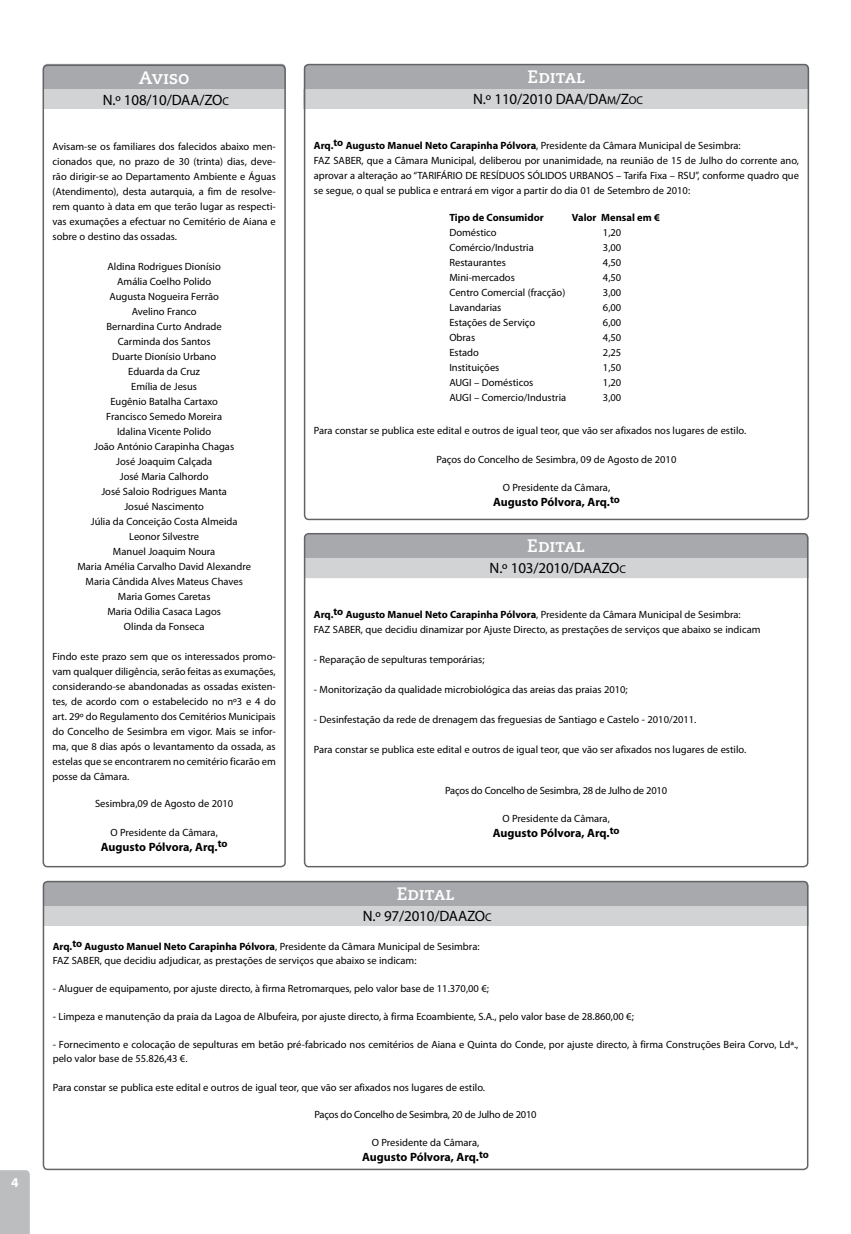
<style>
.page{position:relative;width:851px;height:1234px;background:#fff}
.page>*{position:absolute;margin:0;border:0;box-sizing:border-box;transform-origin:0 0}
.t1{font:18px "Caecilia Bold SC";color:#fff}
.t2{font:15px "Myriad Pro";letter-spacing:-.01em;color:#000}
.t3{font:700 12px "Myriad Pro";letter-spacing:-.005em;color:#000}
.t4{font:10.5px/15px "Myriad Pro";color:#000}
.t5{font:10.5px "Myriad Pro";letter-spacing:-.02em;color:#000}
.t6{font:700 10.5px "Myriad Pro";color:#000}
.s1{font-size:11.25px}
.s2{font-weight:700}
</style>
<div class="page">
<div style="left:304px;top:64px;width:505px;height:45px;background:#a7a9ac;border-radius:4px"></div>
<div style="left:304px;top:89px;width:505px;height:20px;background:#d1d3d4"></div>
<div style="left:304px;top:64px;width:505px;height:456px;border:2px solid #636466;border-radius:4px"></div>
<div style="left:43px;top:64px;width:243px;height:45px;background:#a7a9ac;border-radius:4px"></div>
<div style="left:43px;top:89px;width:243px;height:20px;background:#d1d3d4"></div>
<div style="left:43px;top:64px;width:243px;height:803px;border:2px solid #636466;border-radius:4px"></div>
<div style="left:43px;top:881px;width:765px;height:44px;background:#a7a9ac;border-radius:4px"></div>
<div style="left:43px;top:906px;width:765px;height:19px;background:#d1d3d4"></div>
<div style="left:43px;top:880px;width:765px;height:289px;border:2px solid #636466;border-radius:4px"></div>
<div style="left:304px;top:533px;width:504px;height:45px;background:#a7a9ac;border-radius:4px"></div>
<div style="left:304px;top:558px;width:504px;height:20px;background:#d1d3d4"></div>
<div style="left:304px;top:533px;width:504px;height:334px;border:2px solid #636466;border-radius:4px"></div>
<div style="left:0;top:1170px;width:30px;height:63px;background:#bcbdbf"></div>
<h1 class="t1" style="left:139px;top:67px;width:52px">Aviso</h1>
<h2 class="t2" style="left:103px;top:90px;width:128px">N.º 108/10/DAA/ZO<span class="s1">c</span></h2>
<p class="t4" style="left:53px;top:139px;width:225px;text-align:justify">Avisam-se os familiares dos falecidos abaixo men&shy;cionados que, no prazo de 30 (trinta) dias, deve&shy;rão dirigir-se ao Departamento Ambiente e Águas (Atendimento), desta autarquia, a fim de resolve&shy;rem quanto à data em que terão lugar as respecti&shy;vas exumações a efectuar no Cemitério de Aiana e sobre o destino das ossadas.</p>
<p class="t4" style="left:77px;top:259px;width:175px;text-align:center">Aldina Rodrigues Dionísio<br>Amália Coelho Polido<br>Augusta Nogueira Ferrão<br>Avelino Franco<br>Bernardina Curto Andrade<br>Carminda dos Santos<br>Duarte Dionísio Urbano<br>Eduarda da Cruz<br>Emília de Jesus<br>Eugênio Batalha Cartaxo<br>Francisco Semedo Moreira<br>Idalina Vicente Polido<br>João António Carapinha Chagas<br>José Joaquim Calçada<br>José Maria Calhordo<br>José Saloio Rodrigues Manta<br>Josué Nascimento<br>Júlia da Conceição Costa Almeida<br>Leonor Silvestre<br>Manuel Joaquim Noura<br>Maria Amélia Carvalho David Alexandre<br>Maria Cândida Alves Mateus Chaves<br>Maria Gomes Caretas<br>Maria Odilia Casaca Lagos<br>Olinda da Fonseca</p>
<p class="t4" style="left:53px;top:649px;width:225px;text-align:justify">Findo este prazo sem que os interessados promo&shy;vam qualquer diligência, serão feitas as exumações, considerando-se abandonadas as ossadas existen&shy;tes, de acordo com o estabelecido no nº3 e 4 do art. 29º do Regulamento dos Cemitérios Municipais do Concelho de Sesimbra em vigor. Mais se infor&shy;ma, que 8 dias após o levantamento da ossada, as estelas que se encontrarem no cemitério ficarão em posse da Câmara.</p>
<p class="t4" style="left:95px;top:796px;width:140px">Sesimbra,09 de Agosto de 2010</p>
<p class="t4" style="left:110px;top:824px;width:109px">O Presidente da Câmara,</p>
<p class="t3" style="left:101px;top:838px;width:128px">Augusto Pólvora, Arq.<sup>to</sup></p>
<h1 class="t1" style="left:527px;top:66px;width:59px">Edital</h1>
<h2 class="t2" style="left:473px;top:90px;width:171px">N.º 110/2010 DAA/DA<span class="s1">m</span>/Z<span class="s1">oc</span></h2>
<p class="t4" style="left:314px;top:138px;width:486px"><span class="s2">Arq.</span><sup>to</sup> <span class="s2">Augusto Manuel Neto Carapinha Pólvora</span>, Presidente da Câmara Municipal de Sesimbra:<br>FAZ SABER, que a Câmara Municipal, deliberou por unanimidade, na reunião de 15 de Julho do corrente ano, aprovar a alteração ao “TARIFÁRIO DE RESÍDUOS SÓLIDOS URBANOS – Tarifa Fixa – RSU”, conforme quadro que se segue, o qual se publica e entrará em vigor a partir do dia 01 de Setembro de 2010:</p>
<p class="t6" style="left:449px;top:210px;width:96px">Tipo de Consumidor</p>
<p class="t6" style="left:571px;top:210px;width:90px">Valor Mensal em €</p>
<p class="t4" style="left:449px;top:224px;width:49px">Doméstico</p>
<p class="t4" style="left:603px;top:224px;width:20px">1,20</p>
<p class="t4" style="left:449px;top:239px;width:86px">Comércio/Industria</p>
<p class="t4" style="left:603px;top:239px;width:20px">3,00</p>
<p class="t4" style="left:449px;top:254px;width:58px">Restaurantes</p>
<p class="t4" style="left:603px;top:254px;width:20px">4,50</p>
<p class="t4" style="left:449px;top:269px;width:67px">Mini-mercados</p>
<p class="t4" style="left:603px;top:269px;width:20px">4,50</p>
<p class="t4" style="left:449px;top:284px;width:117px">Centro Comercial (fracção)</p>
<p class="t4" style="left:603px;top:284px;width:20px">3,00</p>
<p class="t4" style="left:449px;top:299px;width:53px">Lavandarias</p>
<p class="t4" style="left:603px;top:299px;width:20px">6,00</p>
<p class="t4" style="left:449px;top:314px;width:87px">Estações de Serviço</p>
<p class="t4" style="left:603px;top:314px;width:20px">6,00</p>
<p class="t4" style="left:449px;top:329px;width:27px">Obras</p>
<p class="t4" style="left:603px;top:329px;width:20px">4,50</p>
<p class="t4" style="left:449px;top:344px;width:31px">Estado</p>
<p class="t4" style="left:603px;top:344px;width:20px">2,25</p>
<p class="t4" style="left:449px;top:359px;width:52px">Instituições</p>
<p class="t4" style="left:603px;top:359px;width:20px">1,50</p>
<p class="t4" style="left:449px;top:374px;width:85px">AUGI – Domésticos</p>
<p class="t4" style="left:603px;top:374px;width:20px">1,20</p>
<p class="t4" style="left:449px;top:389px;width:118px">AUGI – Comercio/Industria</p>
<p class="t4" style="left:603px;top:389px;width:20px">3,00</p>
<p class="t4" style="left:314px;top:423px;width:434px">Para constar se publica este edital e outros de igual teor, que vão ser afixados nos lugares de estilo.</p>
<p class="t4" style="left:436px;top:451px;width:241px">Paços do Concelho de Sesimbra, 09 de Agosto de 2010</p>
<p class="t4" style="left:502px;top:480px;width:109px">O Presidente da Câmara,</p>
<p class="t3" style="left:493px;top:494px;width:128px">Augusto Pólvora, Arq.<sup>to</sup></p>
<h1 class="t1" style="left:527px;top:535px;width:59px">Edital</h1>
<h2 class="t2" style="left:489px;top:559px;width:138px">N.º 103/2010/DAAZO<span class="s1">c</span></h2>
<p class="t4" style="left:314px;top:607px;width:448px"><span class="s2">Arq.</span><sup>to</sup> <span class="s2">Augusto Manuel Neto Carapinha Pólvora</span>, Presidente da Câmara Municipal de Sesimbra:<br>FAZ SABER, que decidiu dinamizar por Ajuste Directo, as prestações de serviços que abaixo se indicam</p>
<p class="t4" style="left:314px;top:652px;width:172px">- Reparação de sepulturas temporárias;</p>
<p class="t4" style="left:314px;top:682px;width:315px">- Monitorização da qualidade microbiológica das areias das praias 2010;</p>
<p class="t4" style="left:314px;top:712px;width:384px">- Desinfestação da rede de drenagem das freguesias de Santiago e Castelo - 2010/2011.</p>
<p class="t4" style="left:314px;top:742px;width:434px">Para constar se publica este edital e outros de igual teor, que vão ser afixados nos lugares de estilo.</p>
<p class="t5" style="left:445px;top:783px;width:223px">Paços do Concelho de Sesimbra, 28 de Julho de 2010</p>
<p class="t4" style="left:502px;top:811px;width:109px">O Presidente da Câmara,</p>
<p class="t3" style="left:492px;top:825px;width:128px">Augusto Pólvora, Arq.<sup>to</sup></p>
<h1 class="t1" style="left:396px;top:883px;width:59px">Edital</h1>
<h2 class="t2" style="left:363px;top:906px;width:130px">N.º 97/2010/DAAZO<span class="s1">c</span></h2>
<p class="t4" style="left:53px;top:939px;width:428px;line-height:14px"><span class="s2">Arq.</span><sup>to</sup> <span class="s2">Augusto Manuel Neto Carapinha Pólvora</span>, Presidente da Câmara Municipal de Sesimbra:<br>FAZ SABER, que decidiu adjudicar, as prestações de serviços que abaixo se indicam:</p>
<p class="t4" style="left:53px;top:980px;width:437px">- Aluguer de equipamento, por ajuste directo, à firma Retromarques, pelo valor base de 11.370,00 €;</p>
<p class="t4" style="left:53px;top:1008px;width:582px">- Limpeza e manutenção da praia da Lagoa de Albufeira, por ajuste directo, à firma Ecoambiente, S.A., pelo valor base de 28.860,00 €;</p>
<p class="t4" style="left:53px;top:1036px;width:747px;line-height:14px">- Fornecimento e colocação de sepulturas em betão pré-fabricado nos cemitérios de Aiana e Quinta do Conde, por ajuste directo, à firma Construções Beira Corvo, Ldª., pelo valor base de 55.826,43 €.</p>
<p class="t4" style="left:53px;top:1079px;width:434px">Para constar se publica este edital e outros de igual teor, que vão ser afixados nos lugares de estilo.</p>
<p class="t5" style="left:314px;top:1107px;width:223px">Paços do Concelho de Sesimbra, 20 de Julho de 2010</p>
<p class="t4" style="left:372px;top:1134px;width:109px">O Presidente da Câmara,</p>
<p class="t3" style="left:362px;top:1149px;width:128px">Augusto Pólvora, Arq.<sup>to</sup></p>
</div>
